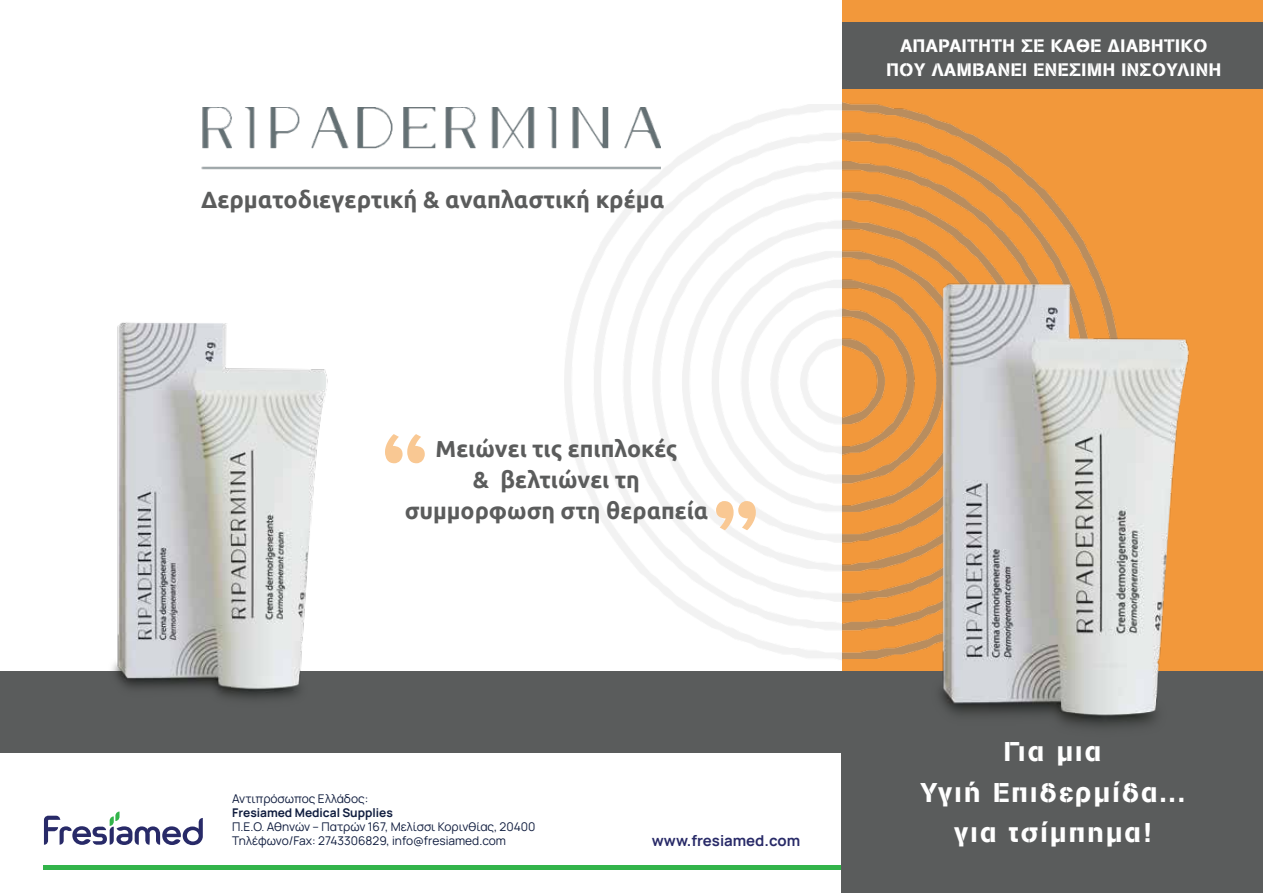
<style>
.page{position:relative;width:1263px;height:893px;background:#fff}
.page>*{position:absolute;margin:0;border:0;box-sizing:border-box;transform-origin:0 0}
.t1{font:137.1px "PF Highway Gothic";color:#f9c893}
.t2{font:27px/40.5px "PF Akzidenz Stencil";letter-spacing:.085em;color:#fff;text-align:center}
.t3{font:700 23.55px "Ubuntu";color:#5b5c5c}
.t4{font:700 23.25px/30.9px "Ubuntu";color:#5b5c5c;text-align:center}
.t5{font:18px/24px "PF Akzidenz Stencil";letter-spacing:.035em;color:#fff;text-align:center}
.t6{font:700 15px "Manrope";color:#282a68}
.t7{font:12px/14px "Manrope";color:#0f1c3e}
.t8{font:700 12px "Manrope";color:#0f1c3e}
</style>
<div class="page">
<div style="left:43px;top:865px;width:827px;height:5px;background:#32b44a"></div>
<svg style="left:44px;top:811px;width:159px;height:34px"></svg>
<div style="left:842px;top:0;width:421px;height:676px;background:#f2983b"></div>
<div style="left:842px;top:671px;width:421px;height:222px;background:#5a5c5c"></div>
<img style="left:201px;top:108px;width:363px;height:62px">
<img style="left:564px;top:103px;width:506px;height:557px">
<img style="left:842px;top:221px;width:347px;height:507px">
<div style="left:842px;top:22px;width:421px;height:67px;background:#5a5c5c"></div>
<div style="left:0;top:671px;width:842px;height:82px;background:#5a5c5c"></div>
<img style="left:112px;top:322px;width:216px;height:377px">
<h3 class="t3" style="left:201px;top:185px;width:465px">Δερματοδιεγερτική &amp; αναπλαστική κρέμα</h3>
<h3 class="t5" style="left:886px;top:34px;width:336px">ΑΠΑΡΑΙΤΗΤΗ ΣΕ ΚΑΘΕ ΔΙΑΒΗΤΙΚΟ<br>ΠΟΥ ΛΑΜΒΑΝΕΙ ΕΝΕΣΙΜΗ ΙΝΣΟΥΛΙΝΗ</h3>
<h1 class="t1" style="left:376px;top:405px;width:58px">“</h1>
<h3 class="t4" style="left:435px;top:433px;width:243px">Μειώνει τις επιπλοκές</h3>
<h3 class="t4" style="left:405px;top:464px;width:305px">&amp; βελτιώνει τη συμμορφωση στη θεραπεία</h3>
<h1 class="t1" style="left:765px;top:559px;width:58px;rotate:-180deg">“</h1>
<p class="t7" style="left:232px;top:791px;width:138px">Αντιπρόσωπος Ελλάδος:</p>
<p class="t8" style="left:232px;top:804px;width:162px">Fresiamed Medical Supplies</p>
<p class="t7" style="left:232px;top:819px;width:305px">Π.Ε.Ο. Αθηνών – Πατρών 167, Μελίσσι Κορινθίας, 20400<br>Τηλέφωνο/Fax: 2743306829, info@fresiamed.com</p>
<p class="t6" style="left:652px;top:830px;width:150px">www.fresiamed.com</p>
<h2 class="t2" style="left:920px;top:731px;width:266px">Για µια<br>Υγιή Επιδερµίδα... για τσίµπηµα!</h2>
</div>
